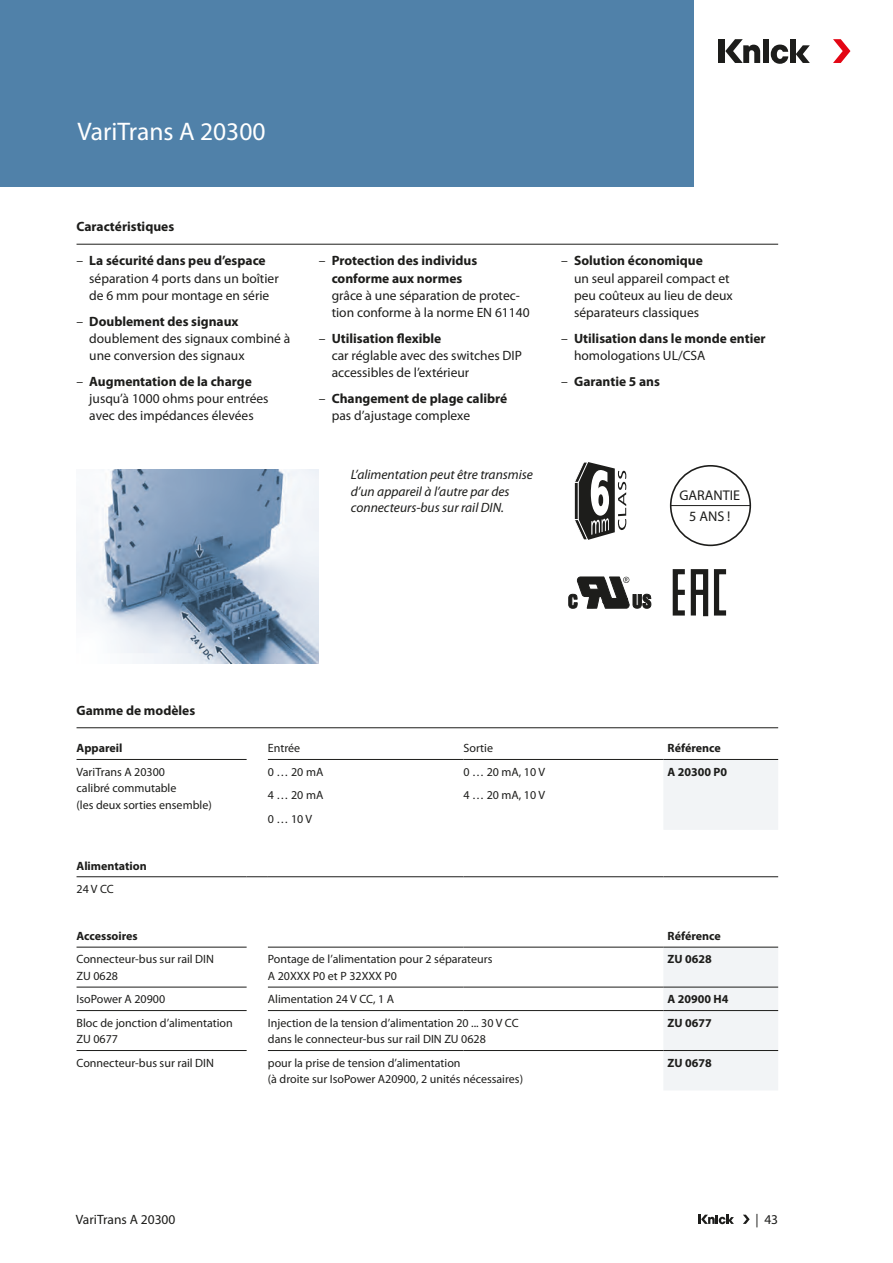
<style>
.page{position:relative;width:893px;height:1263px;background:#fff}
.page>*{position:absolute;margin:0;border:0;box-sizing:border-box;transform-origin:0 0}
.Headline{font:25.5px "Myriad Pro";color:#fff}
.t1{font:14.1px/21px "Myriad Pro";color:#1d1d1b;text-align:center}
.Fakten_Text{font:13.5px/17.2px "Myriad Pro";color:#1d1d1b}
.Tabelle_Headline{font:700 13.5px/17.2px "Myriad Pro";color:#1d1d1b;text-align:center}
.Bildunterschriften{font:italic 13.5px/16.5px "Myriad Pro";color:#1d1d1b}
.Text{font:13.5px "Myriad Pro";color:#1d1d1b}
.Tabelle{font:12px/16.5px "Myriad Pro";color:#1d1d1b}
.Tabelle-2{font:700 12px "Myriad Pro";color:#1d1d1b}
.s1{font-weight:400}
</style>
<div class="page">
<div style="left:0;top:0;width:693px;height:187px;background:#5081a9"></div>
<div style="left:719px;top:39px;width:6px;height:24px;background:#1d1d1b"></div>
<div style="left:790px;top:39px;width:6px;height:24px;background:#1d1d1b"></div>
<svg style="left:796px;top:45px;width:14px;height:18px"></svg>
<svg style="left:833px;top:39px;width:17px;height:24px"></svg>
<svg style="left:725px;top:39px;width:63px;height:25px"></svg>
<svg style="left:743px;top:1215px;width:7px;height:9px"></svg>
<svg style="left:699px;top:1215px;width:35px;height:9px"></svg>
<svg style="left:574px;top:462px;width:52px;height:78px"></svg>
<div style="left:673px;top:569px;width:14px;height:46px;border:5px solid #1d1d1b"></div>
<div style="left:675px;top:590px;width:10px;height:5px;background:#1d1d1b"></div>
<svg style="left:690px;top:569px;width:19px;height:48px"></svg>
<div style="left:693px;top:590px;width:13px;height:5px;background:#1d1d1b"></div>
<div style="left:714px;top:569px;width:15px;height:46px;border:5px solid #1d1d1b"></div>
<svg style="left:569px;top:577px;width:82px;height:31px"></svg>
<div style="left:670px;top:465px;width:81px;height:81px;border:2px solid #1d1d1b;border-radius:50%"></div>
<hr style="left:671px;top:505px;width:79px;height:1px;background:#1d1d1b">
<hr style="left:77px;top:244px;width:701px;height:1px;background:#1d1d1b">
<hr style="left:77px;top:727px;width:701px;height:1px;background:#1d1d1b">
<svg style="left:77px;top:759px;width:701px;height:331px"></svg>
<hr style="left:268px;top:876px;width:195px;height:1px;background:#1d1d1b">
<hr style="left:463px;top:876px;width:200px;height:1px;background:#1d1d1b">
<hr style="left:663px;top:876px;width:115px;height:1px;background:#1d1d1b">
<hr style="left:77px;top:947px;width:170px;height:1px;background:#1d1d1b">
<hr style="left:77px;top:987px;width:170px;height:1px;background:#1d1d1b">
<hr style="left:77px;top:1010px;width:170px;height:1px;background:#1d1d1b">
<hr style="left:77px;top:1050px;width:170px;height:1px;background:#1d1d1b">
<hr style="left:268px;top:947px;width:195px;height:1px;background:#1d1d1b">
<hr style="left:463px;top:947px;width:200px;height:1px;background:#1d1d1b">
<hr style="left:663px;top:947px;width:115px;height:1px;background:#1d1d1b">
<hr style="left:268px;top:987px;width:195px;height:1px;background:#1d1d1b">
<hr style="left:463px;top:987px;width:200px;height:1px;background:#1d1d1b">
<hr style="left:663px;top:987px;width:115px;height:1px;background:#1d1d1b">
<hr style="left:268px;top:1010px;width:195px;height:1px;background:#1d1d1b">
<hr style="left:463px;top:1010px;width:200px;height:1px;background:#1d1d1b">
<hr style="left:663px;top:1010px;width:115px;height:1px;background:#1d1d1b">
<hr style="left:268px;top:1050px;width:195px;height:1px;background:#1d1d1b">
<hr style="left:463px;top:1050px;width:200px;height:1px;background:#1d1d1b">
<hr style="left:663px;top:1050px;width:115px;height:1px;background:#1d1d1b">
<img style="left:77px;top:469px;width:242px;height:194px">
<p class="Headline" style="left:77px;top:116px;width:190px">VariTrans A 20300</p>
<p class="Tabelle_Headline" style="left:77px;top:218px;width:99px">Caractéristiques</p>
<p class="Tabelle_Headline" style="left:77px;top:252px;width:191px"><span class="s1">–</span> La sécurité dans peu d’espace</p>
<p class="Fakten_Text" style="left:89px;top:269px;width:191px">séparation 4 ports dans un boîtier de 6 mm pour montage en série</p>
<p class="Tabelle_Headline" style="left:77px;top:312px;width:164px"><span class="s1">–</span> Doublement des signaux</p>
<p class="Fakten_Text" style="left:89px;top:329px;width:203px">doublement des signaux combiné à une conversion des signaux</p>
<p class="Tabelle_Headline" style="left:77px;top:372px;width:177px"><span class="s1">–</span> Augmentation de la charge</p>
<p class="Fakten_Text" style="left:89px;top:390px;width:181px">jusqu’à 1000 ohms pour entrées avec des impédances élevées</p>
<p class="Tabelle_Headline" style="left:319px;top:252px;width:160px"><span class="s1">–</span> Protection des individus conforme aux normes</p>
<p class="Fakten_Text" style="left:332px;top:286px;width:199px">grâce à une séparation de protec&shy;tion conforme à la norme EN 61140</p>
<p class="Tabelle_Headline" style="left:319px;top:329px;width:124px"><span class="s1">–</span> Utilisation flexible</p>
<p class="Fakten_Text" style="left:332px;top:347px;width:192px">car réglable avec des switches DIP accessibles de l’extérieur</p>
<p class="Tabelle_Headline" style="left:319px;top:389px;width:190px"><span class="s1">–</span> Changement de plage calibré</p>
<p class="Fakten_Text" style="left:332px;top:407px;width:140px">pas d’ajustage complexe</p>
<p class="Bildunterschriften" style="left:351px;top:466px;width:184px">L’alimentation peut être transmise d’un appareil à l’autre par des connecteurs-bus sur rail DIN.</p>
<p class="Tabelle_Headline" style="left:561px;top:252px;width:143px"><span class="s1">–</span> Solution économique</p>
<p class="Fakten_Text" style="left:574px;top:269px;width:160px">un seul appareil compact et peu coûteux au lieu de deux séparateurs classiques</p>
<p class="Tabelle_Headline" style="left:561px;top:329px;width:206px"><span class="s1">–</span> Utilisation dans le monde entier</p>
<p class="Fakten_Text" style="left:574px;top:347px;width:133px">homologations UL/CSA</p>
<p class="Tabelle_Headline" style="left:561px;top:372px;width:100px"><span class="s1">–</span> Garantie 5 ans</p>
<p class="t1" style="left:679px;top:485px;width:62px">GARANTIE<br>5 ANS !</p>
<p class="Tabelle_Headline" style="left:77px;top:701px;width:120px">Gamme de modèles</p>
<p class="Tabelle-2" style="left:77px;top:740px;width:47px">Appareil</p>
<p class="Tabelle" style="left:268px;top:740px;width:34px">Entrée</p>
<p class="Tabelle" style="left:463px;top:740px;width:31px">Sortie</p>
<p class="Tabelle-2" style="left:668px;top:740px;width:55px">Référence</p>
<p class="Tabelle" style="left:77px;top:763px;width:137px">VariTrans A 20300<br>calibré commutable<br>(les deux sorties ensemble)</p>
<p class="Tabelle" style="left:268px;top:763px;width:57px">0 … 20 mA</p>
<p class="Tabelle" style="left:463px;top:763px;width:83px">0 … 20 mA, 10 V</p>
<p class="Tabelle-2" style="left:668px;top:764px;width:61px">A 20300 P0</p>
<p class="Tabelle" style="left:268px;top:787px;width:57px">4 … 20 mA</p>
<p class="Tabelle" style="left:463px;top:787px;width:83px">4 … 20 mA, 10 V</p>
<p class="Tabelle" style="left:268px;top:810px;width:46px">0 … 10 V</p>
<p class="Tabelle-2" style="left:77px;top:858px;width:72px">Alimentation</p>
<p class="Tabelle" style="left:77px;top:880px;width:39px">24 V CC</p>
<p class="Tabelle-2" style="left:77px;top:928px;width:63px">Accessoires</p>
<p class="Tabelle-2" style="left:668px;top:928px;width:55px">Référence</p>
<p class="Tabelle" style="left:77px;top:951px;width:139px">Connecteur-bus sur rail DIN<br>ZU 0628</p>
<p class="Tabelle" style="left:268px;top:951px;width:226px">Pontage de l’alimentation pour 2 séparateurs<br>A 20XXX P0 et P 32XXX P0</p>
<p class="Tabelle-2" style="left:668px;top:951px;width:46px">ZU 0628</p>
<p class="Tabelle" style="left:77px;top:991px;width:90px">IsoPower A 20900</p>
<p class="Tabelle" style="left:268px;top:991px;width:128px">Alimentation 24 V CC, 1 A</p>
<p class="Tabelle-2" style="left:668px;top:991px;width:62px">A 20900 H4</p>
<p class="Tabelle" style="left:77px;top:1014px;width:158px">Bloc de jonction d’alimentation<br>ZU 0677</p>
<p class="Tabelle" style="left:268px;top:1014px;width:252px">Injection de la tension d’alimentation 20 ... 30 V CC dans le connecteur-bus sur rail DIN ZU 0628</p>
<p class="Tabelle-2" style="left:668px;top:1015px;width:46px">ZU 0677</p>
<p class="Tabelle" style="left:77px;top:1054px;width:139px">Connecteur-bus sur rail DIN</p>
<p class="Tabelle" style="left:268px;top:1054px;width:257px">pour la prise de tension d’alimentation<br>(à droite sur IsoPower A20900, 2 unités nécessaires)</p>
<p class="Tabelle-2" style="left:668px;top:1055px;width:46px">ZU 0678</p>
<p class="Text" style="left:76px;top:1211px;width:101px">VariTrans A 20300</p>
<p class="Text" style="left:755px;top:1211px;width:24px">| 43</p>
</div>
